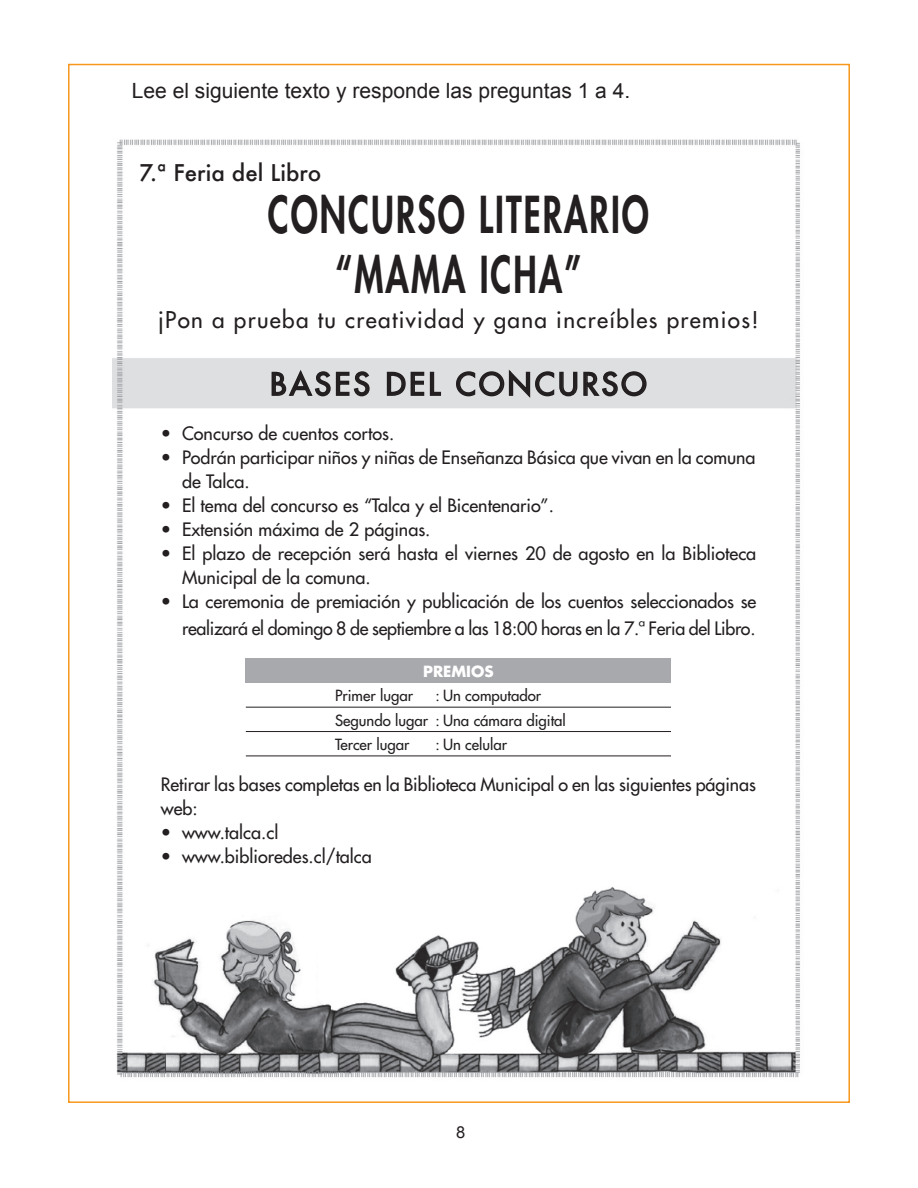
<style>
.page{position:relative;width:918px;height:1188px;background:#fff}
.page>*{position:absolute;margin:0;border:0;box-sizing:border-box;transform-origin:0 0}
.t1{font:800 49.5px/59.4px "Futura Std";letter-spacing:.06em;color:#231f20;text-align:center;scale:.7 1}
.t2{font:500 30px "Futura Std";letter-spacing:.12em;color:#231f20}
.t3{font:500 22.5px "Futura Std";letter-spacing:.06em;color:#231f20}
.t4{font:500 22.5px "Futura";color:#231f20}
.t5{font:21px "Arial";color:#231f20}
.t6{font:500 18px/24px "Futura Std";color:#231f20}
.t7{font:16.5px "Arial";color:#231f20}
.t8{font:500 15px/24.3px "Futura Std";color:#231f20}
.t9{font:700 15px "Futura Std";color:#fff}
</style>
<div class="page">
<img style="left:113px;top:139px;width:687px;height:939px">
<svg style="left:271px;top:368px;width:99px;height:29px;background:#a9a9aa"></svg>
<svg style="left:386px;top:371px;width:56px;height:26px"></svg>
<svg style="left:455px;top:368px;width:192px;height:32px;background:#b3b3b5"></svg>
<div style="left:246px;top:658px;width:425px;height:25px;background:#a8a9ad"></div>
<hr style="left:246px;top:707px;width:425px;height:1px;background:#231f20">
<hr style="left:246px;top:731px;width:425px;height:1px;background:#231f20">
<hr style="left:246px;top:756px;width:425px;height:1px;background:#231f20">
<p class="t5" style="left:132px;top:77px;width:500px">Lee el siguiente texto y responde las preguntas 1 a 4.</p>
<p class="t4" style="left:140px;top:158px;width:183px">7.ª Feria del Libro</p>
<h1 class="t1" style="left:268px;top:185px;width:546px">CONCURSO LITERARIO “MAMA ICHA”</h1>
<p class="t3" style="left:158px;top:306px;width:602px">jPon a prueba tu creatividad y gana increíbles premios!</p>
<h2 class="t2" style="left:270px;top:365px;width:378px">BASES DEL CONCURSO</h2>
<p class="t6" style="left:161px;top:422px;width:235px">• Concurso de cuentos cortos.</p>
<p class="t6" style="left:182px;top:446px;width:575px;text-indent:-21px">• Podrán participar niños y niñas de Enseñanza Básica que vivan en la comuna de Talca.</p>
<p class="t6" style="left:161px;top:494px;width:395px">• El tema del concurso es “Talca y el Bicentenario”.</p>
<p class="t6" style="left:161px;top:518px;width:271px">• Extensión máxima de 2 páginas.</p>
<p class="t6" style="left:182px;top:542px;width:576px;text-indent:-21px">• El plazo de recepción será hasta el viernes 20 de agosto en la Biblioteca<br>Municipal de la comuna.</p>
<p class="t6" style="left:161px;top:588px;width:597px;line-height:27px;text-align:right">• La ceremonia de premiación y publicación de los cuentos seleccionados se realizará el domingo 8 de septiembre a las 18:00 horas en la 7.ª Feria del Libro.</p>
<p class="t9" style="left:423px;top:661px;width:72px">PREMIOS</p>
<p class="t8" style="left:335px;top:684px;width:79px">Primer lugar</p>
<p class="t8" style="left:335px;top:684px;width:232px;text-indent:100px">: Un computador<br>Segundo lugar : Una cámara digital<br>Tercer lugar</p>
<p class="t8" style="left:436px;top:732px;width:73px">: Un celular</p>
<p class="t6" style="left:161px;top:773px;width:597px">Retirar las bases completas en la Biblioteca Municipal o en las siguientes páginas web:</p>
<p class="t6" style="left:161px;top:821px;width:119px">• www.talca.cl</p>
<p class="t6" style="left:161px;top:845px;width:213px">• www.biblioredes.cl/talca</p>
<p class="t7" style="left:456px;top:1121px;width:11px">8</p>
</div>
